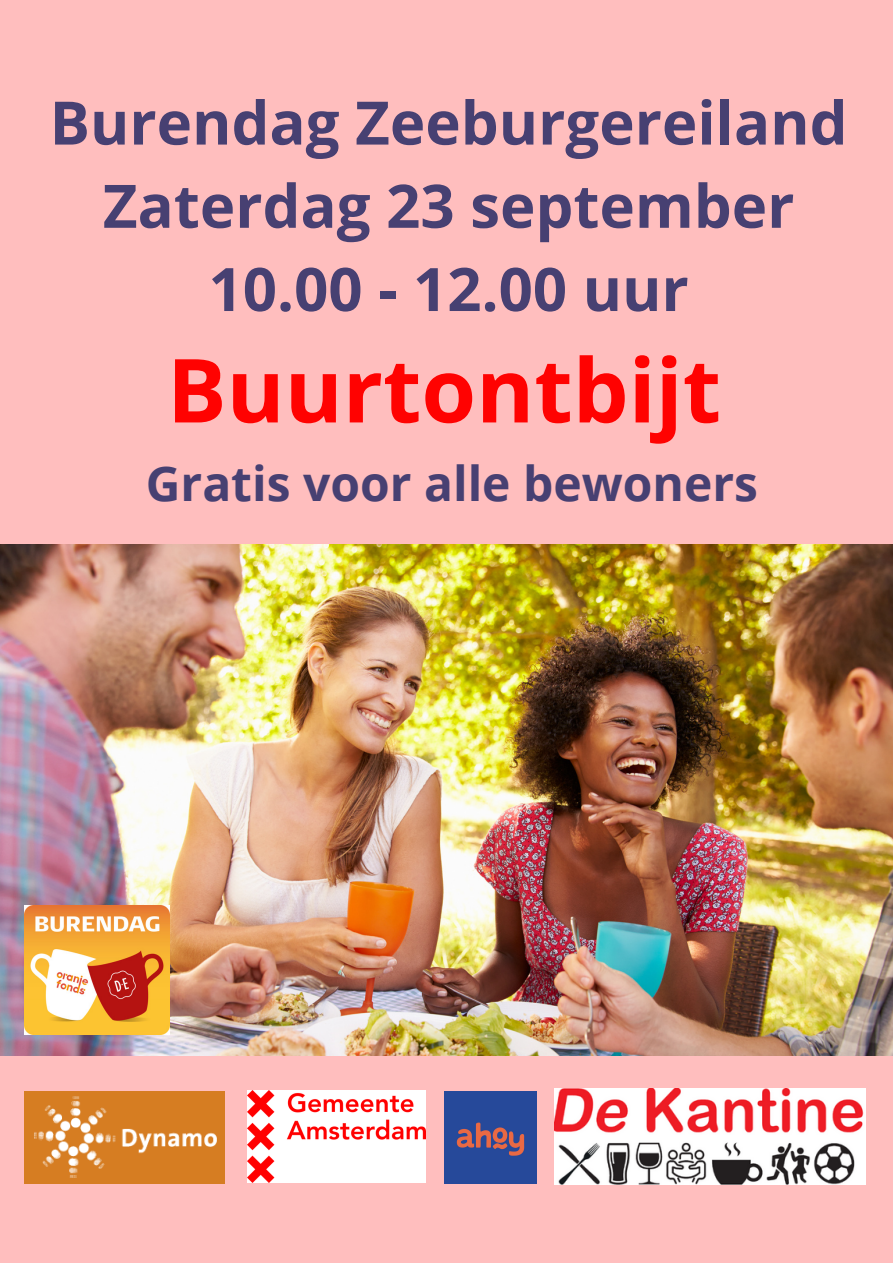
<style>
.page{position:relative;width:893px;height:1264px;background:#fff}
.page>*{position:absolute;margin:0;border:0;box-sizing:border-box;transform-origin:0 0}
.t1{font:700 88.35px "Open Sans";color:#ff0201}
.t2{font:700 60px "Open Sans";color:#474072}
.t3{font:700 48px "Open Sans";color:#474072}
</style>
<div class="page">
<div style="left:0;top:0;width:892px;height:1262px;background:#ffbebe"></div>
<img style="left:0;top:545px;width:892px;height:510px">
<img style="left:248px;top:1090px;width:177px;height:92px">
<img style="left:444px;top:1091px;width:92px;height:92px">
<img style="left:25px;top:1091px;width:200px;height:92px">
<img style="left:554px;top:1088px;width:311px;height:96px">
<img style="left:25px;top:905px;width:145px;height:129px">
<p class="t2" style="left:50px;top:80px;width:799px">Burendag Zeeburgereiland</p>
<p class="t2" style="left:103px;top:164px;width:693px">Zaterdag 23 september</p>
<p class="t2" style="left:208px;top:247px;width:481px">10.00 - 12.00 uur</p>
<p class="t1" style="left:167px;top:328px;width:555px">Buurtontbijt</p>
<p class="t3" style="left:146px;top:450px;width:613px">Gratis voor alle bewoners</p>
</div>
